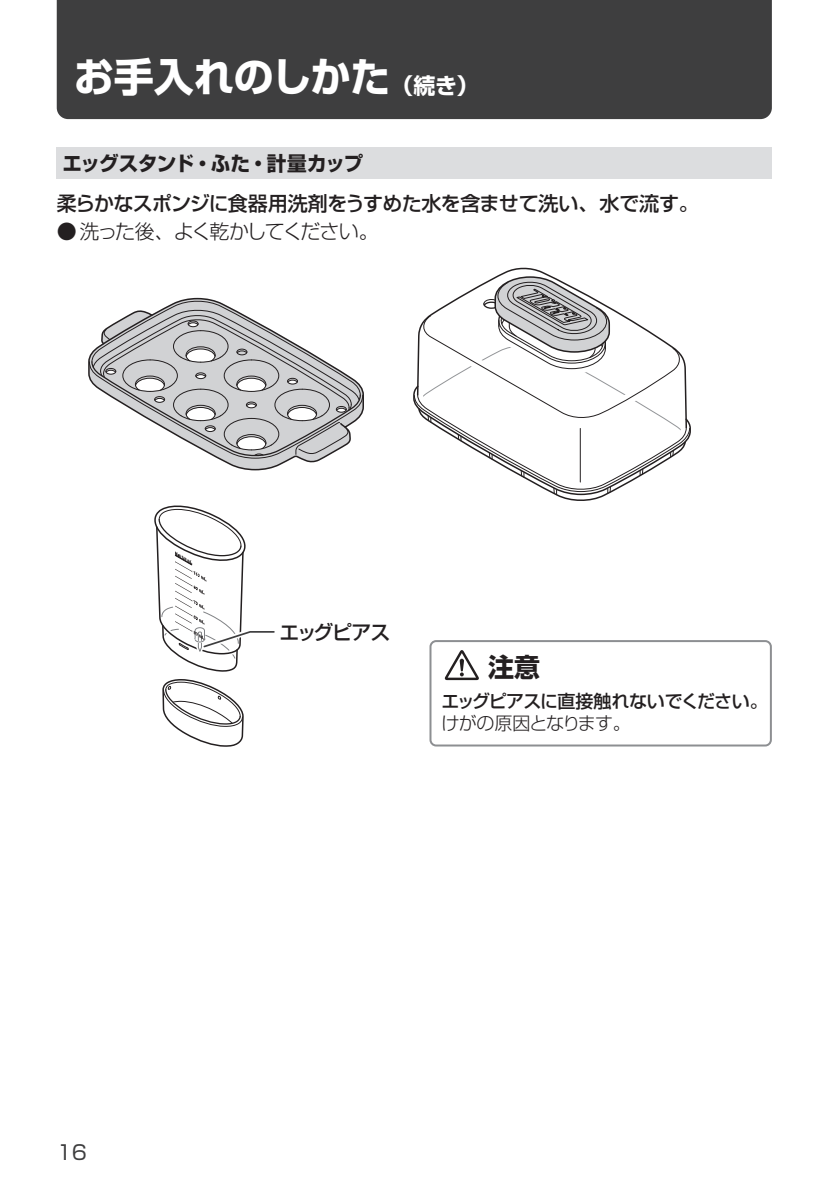
<style>
.page{position:relative;width:840px;height:1191px;background:#fff}
.page>*{position:absolute;margin:0;border:0;box-sizing:border-box;transform-origin:0 0}
.t1{font:700 40px "Shin Go Pro";color:#fff}
.t2{font:700 26px "Shin Go Pro";color:#231f20}
.t3{font:500 20px "Shin Go Pro";letter-spacing:-.035em;color:#231f20}
.t4{font:300 20px "Shin Go Pro";letter-spacing:-.1em;color:#231f20}
.t5{font:700 20px "Shin Go Pro";letter-spacing:-.03em;color:#231f20}
.t6{font:20px "Shin Go Pro";color:#3e3e3f}
.t7{font:500 18px "Shin Go Pro";letter-spacing:-.045em;color:#231f20}
.t8{font:300 18px "Shin Go Pro";letter-spacing:-.05em;color:#231f20}
.s1{font-size:22px}
</style>
<div class="page">
<svg style="left:88px;top:297px;width:276px;height:174px"></svg>
<svg style="left:89px;top:299px;width:274px;height:160px"></svg>
<svg style="left:413px;top:275px;width:278px;height:226px"></svg>
<div style="left:57px;top:0;width:714px;height:119px;background:#3e3e3f"></div>
<div style="left:57px;top:147px;width:714px;height:32px;background:#dcdddf"></div>
<svg style="left:154px;top:505px;width:121px;height:242px"></svg>
<div style="left:429px;top:640px;width:342px;height:106px;border:2px solid #8d8f92;border-radius:6px"></div>
<svg style="left:444px;top:650px;width:35px;height:30px"></svg>
<h1 class="t1" style="left:74px;top:45px;width:406px">お手入れのしかた<span class="s1">（続き）</span></h1>
<p class="t5" style="left:62px;top:147px;width:302px">エッグスタンド・ふた・計量カップ</p>
<p class="t3" style="left:57px;top:187px;width:643px">柔らかなスポンジに食器用洗剤をうすめた水を含ませて洗い、水で流す。</p>
<p class="t4" style="left:57px;top:215px;width:323px">● 洗った後、よく乾かしてください。</p>
<p class="t6" style="left:57px;top:1136px;width:32px">16</p>
<p class="t3" style="left:279px;top:616px;width:112px">エッグピアス</p>
<h2 class="t2" style="left:487px;top:646px;width:53px">注意</h2>
<p class="t7" style="left:441px;top:686px;width:327px">エッグピアスに直接触れないでください。</p>
<p class="t8" style="left:441px;top:708px;width:190px">けがの原因となります。</p>
</div>
